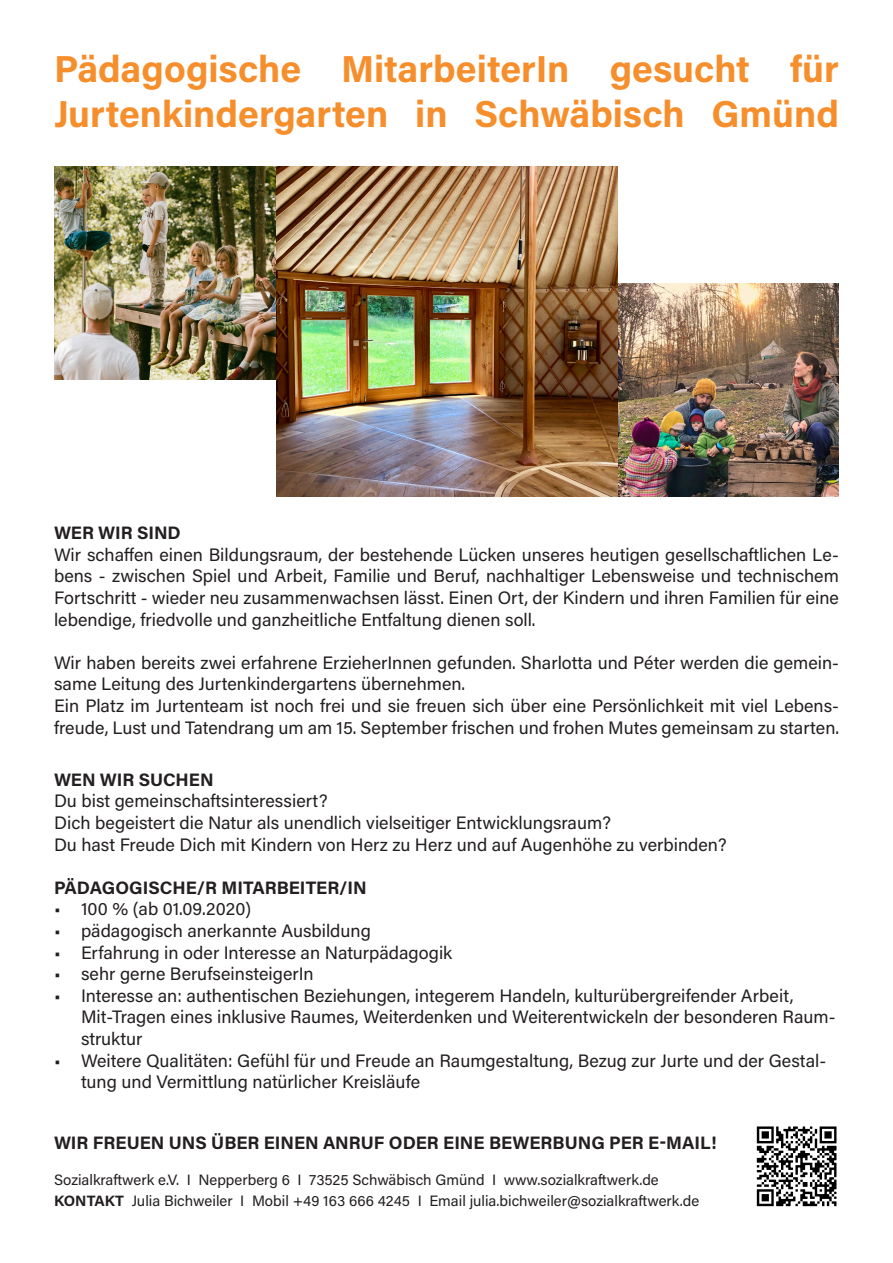
<style>
.page{position:relative;width:893px;height:1263px;background:#fff}
.page>*{position:absolute;margin:0;border:0;box-sizing:border-box;transform-origin:0 0}
.t1{font:37.5px/45px "Acumin Variable Concept";letter-spacing:.05em;color:#f68e2c}
.t2{font:18px/21.6px "Acumin Variable Concept";letter-spacing:.02em;color:#231f20}
.t3{font:18px "Acumin Variable Concept";letter-spacing:.04em;color:#231f20}
.t4{font:15px "Acumin Variable Concept";letter-spacing:.02em;color:#231f20}
</style>
<div class="page">
<img style="left:54px;top:167px;width:223px;height:212px">
<img style="left:617px;top:283px;width:222px;height:213px">
<img style="left:277px;top:167px;width:340px;height:329px">
<img style="left:756px;top:1126px;width:81px;height:81px">
<p class="t1" style="left:54px;top:45px;width:784px">Pädagogische MitarbeiterIn gesucht für<br>Jurtenkindergarten in Schwäbisch Gmünd</p>
<p class="t2" style="left:54px;top:521px;width:128px">WER WIR SIND</p>
<p class="t2" style="left:54px;top:543px;width:786px;text-align:justify">Wir schaffen einen Bildungsraum, der bestehende Lücken unseres heutigen gesellschaftlichen Le&shy;bens - zwischen Spiel und Arbeit, Familie und Beruf, nachhaltiger Lebensweise und technischem Fortschritt - wieder neu zusammenwachsen lässt. Einen Ort, der Kindern und ihren Familien für eine lebendige, friedvolle und ganzheitliche Entfaltung dienen soll.</p>
<p class="t2" style="left:54px;top:651px;width:786px">Wir haben bereits zwei erfahrene ErzieherInnen gefunden. Sharlotta und Péter werden die gemein&shy;same Leitung des Jurtenkindergartens übernehmen.</p>
<p class="t2" style="left:54px;top:694px;width:786px">Ein Platz im Jurtenteam ist noch frei und sie freuen sich über eine Persönlichkeit mit viel Lebens&shy;freude, Lust und Tatendrang um am 15. September frischen und frohen Mutes gemeinsam zu starten.</p>
<p class="t2" style="left:54px;top:768px;width:161px">WEN WIR SUCHEN</p>
<p class="t2" style="left:54px;top:790px;width:275px">Du bist gemeinschaftsinteressiert?</p>
<p class="t2" style="left:54px;top:811px;width:558px">Dich begeistert die Natur als unendlich vielseitiger Entwicklungsraum?</p>
<p class="t2" style="left:54px;top:833px;width:674px">Du hast Freude Dich mit Kindern von Herz zu Herz und auf Augenhöhe zu verbinden?</p>
<p class="t3" style="left:54px;top:875px;width:314px">PÄDAGOGISCHE/R MITARBEITER/IN</p>
<p class="t2" style="left:54px;top:898px;width:198px">• 100 % (ab 01.09.2020)</p>
<p class="t2" style="left:54px;top:919px;width:318px">• pädagogisch anerkannte Ausbildung</p>
<p class="t2" style="left:54px;top:941px;width:399px">• Erfahrung in oder Interesse an Naturpädagogik</p>
<p class="t2" style="left:54px;top:962px;width:261px">• sehr gerne BerufseinsteigerIn</p>
<p class="t2" style="left:81px;top:984px;width:756px;text-indent:-27px">• Interesse an: authentischen Beziehungen, integerem Handeln, kulturübergreifender Arbeit,<br>Mit-Tragen eines inklusive Raumes, Weiterdenken und Weiterentwickeln der besonderen Raum&shy;struktur</p>
<p class="t2" style="left:81px;top:1049px;width:747px;text-indent:-27px">• Weitere Qualitäten: Gefühl für und Freude an Raumgestaltung, Bezug zur Jurte und der Gestal&shy;tung und Vermittlung natürlicher Kreisläufe</p>
<p class="t2" style="left:54px;top:1132px;width:664px">WIR FREUEN UNS ÜBER EINEN ANRUF ODER EINE BEWERBUNG PER E-MAIL!</p>
<p class="t4" style="left:54px;top:1170px;width:606px">Sozialkraftwerk e.V. I Nepperberg 6 I 73525 Schwäbisch Gmünd I www.sozialkraftwerk.de</p>
<p class="t4" style="left:54px;top:1191px;width:646px">KONTAKT Julia Bichweiler I Mobil +49 163 666 4245 I Email julia.bichweiler@sozialkraftwerk.de</p>
</div>
